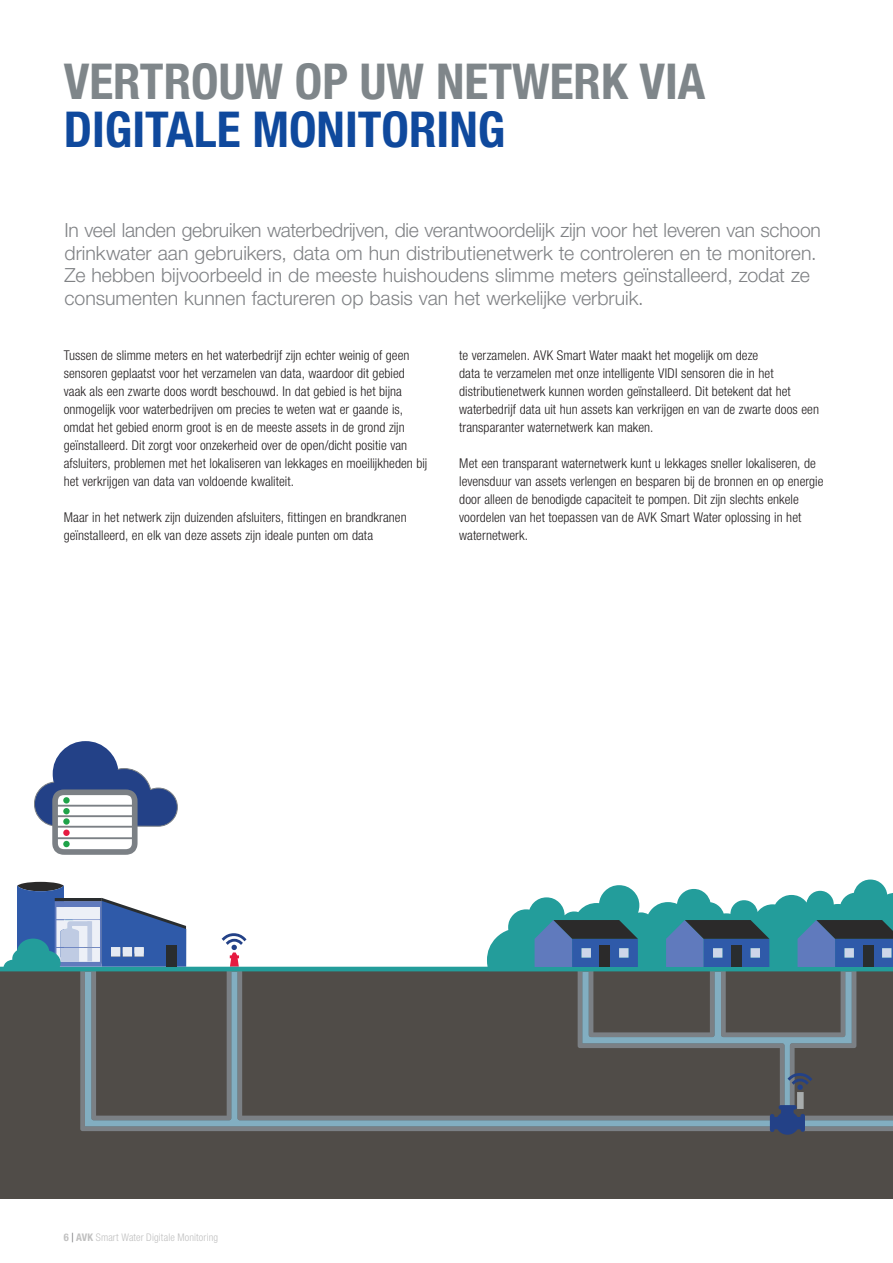
<style>
.page{position:relative;width:893px;height:1263px;background:#fff}
.page>*{position:absolute;margin:0;border:0;box-sizing:border-box;transform-origin:0 0}
.HEADLINE_39_36{font:700 condensed 49.5px/48px "Helvetica Neue LT Pro";color:#7f868a}
.INTRO_TEXT{font:300 19.5px/22.5px "Helvetica Neue LT Pro";letter-spacing:-.005em;color:#808285}
.BODY{font:300 condensed 13.5px/18px "Helvetica Neue LT Pro";letter-spacing:.005em;color:#231f20}
.t1{font:300 condensed 10.5px "Helvetica Neue LT Pro";letter-spacing:.01em;color:#c0c0c0}
.s1{color:#0f499d}
.s2{font-weight:700}
.s3{font-family:"Times New Roman";font-weight:700;font-stretch:normal;color:#6c6d70}
</style>
<div class="page">
<div style="left:0;top:971px;width:893px;height:228px;background:#504c48"></div>
<svg style="left:80px;top:971px;width:690px;height:160px;background:#798085"></svg>
<svg style="left:85px;top:971px;width:808px;height:155px"></svg>
<svg style="left:0;top:879px;width:893px;height:92px"></svg>
<svg style="left:535px;top:920px;width:358px;height:47px;background:#3d6a8f"></svg>
<div style="left:863px;top:945px;width:10px;height:22px;background:#292d2f"></div>
<div style="left:731px;top:945px;width:10px;height:22px;background:#292d2f"></div>
<div style="left:599px;top:945px;width:11px;height:22px;background:#2b2a2a"></div>
<svg style="left:3px;top:882px;width:183px;height:87px"></svg>
<svg style="left:34px;top:741px;width:143px;height:114px"></svg>
<hr style="left:55px;top:837px;width:80px;height:2px;background:#7b8085">
<hr style="left:55px;top:826px;width:80px;height:2px;background:#7b8085">
<hr style="left:55px;top:815px;width:80px;height:2px;background:#7b8085">
<hr style="left:55px;top:805px;width:80px;height:2px;background:#7b8085">
<svg style="left:220px;top:932px;width:28px;height:35px"></svg>
<svg style="left:770px;top:1072px;width:123px;height:63px"></svg>
<p class="HEADLINE_39_36" style="left:64px;top:57px;width:643px">VERTROUW OP UW NETWERK VIA<br><span class="s1">DIGITALE MONITORING</span></p>
<p class="INTRO_TEXT" style="left:65px;top:219px;width:758px">In veel landen gebruiken waterbedrijven, die verantwoordelijk zijn voor het leveren van schoon</p>
<p class="INTRO_TEXT" style="left:65px;top:241px;width:753px">drinkwater aan gebruikers, data om hun distributienetwerk te controleren en te monitoren.<br>Ze hebben bijvoorbeeld in de meeste huishoudens slimme meters geïnstalleerd, zodat ze consumenten kunnen factureren op basis van het werkelijke verbruik.</p>
<p class="BODY" style="left:64px;top:346px;width:365px">Tussen de slimme meters en het waterbedrijf zijn echter weinig of geen sensoren geplaatst voor het verzamelen van data, waardoor dit gebied vaak als een zwarte doos wordt beschouwd. In dat gebied is het bijna onmogelijk voor waterbedrijven om precies te weten wat er gaande is, omdat het gebied enorm groot is en de meeste assets in de grond zijn geïnstalleerd. Dit zorgt voor onzekerheid over de open/dicht positie van afsluiters, problemen met het lokaliseren van lekkages en moeilijkheden bij het verkrijgen van data van voldoende kwaliteit.</p>
<p class="BODY" style="left:64px;top:508px;width:344px">Maar in het netwerk zijn duizenden afsluiters, fittingen en brandkranen geïnstalleerd, en elk van deze assets zijn ideale punten om data</p>
<p class="BODY" style="left:459px;top:346px;width:361px">te verzamelen. AVK Smart Water maakt het mogelijk om deze<br>data te verzamelen met onze intelligente VIDI sensoren die in het distributienetwerk kunnen worden geïnstalleerd. Dit betekent dat het waterbedrijf data uit hun assets kan verkrijgen en van de zwarte doos een transparanter waternetwerk kan maken.</p>
<p class="BODY" style="left:459px;top:454px;width:366px">Met een transparant waternetwerk kunt u lekkages sneller lokaliseren, de levensduur van assets verlengen en besparen bij de bronnen en op energie door alleen de benodigde capaciteit te pompen. Dit zijn slechts enkele voordelen van het toepassen van de AVK Smart Water oplossing in het waternetwerk.</p>
<p class="t1" style="left:64px;top:1231px;width:156px"><span class="s2">6</span> <span class="s3">|</span> <span class="s2">AVK</span> Smart Water Digitale Monitoring</p>
</div>
